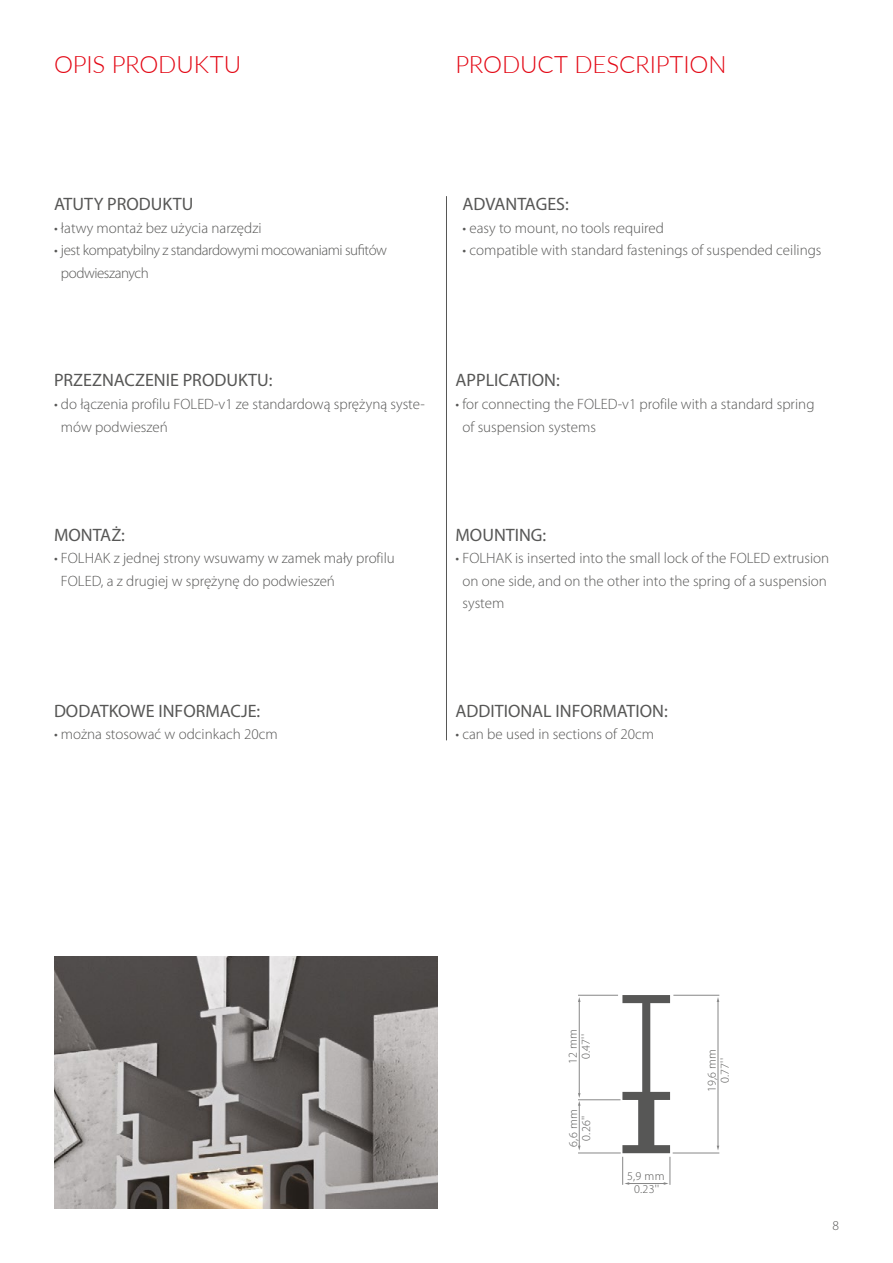
<style>
.page{position:relative;width:893px;height:1263px;background:#fff}
.page>*{position:absolute;margin:0;border:0;box-sizing:border-box;transform-origin:0 0}
.t1{font:300 24px "Lato";letter-spacing:-.005em;color:#e30613}
.t2{font:18px "Myriad Pro";color:#575756}
.t3{font:300 15px/22.5px "Myriad Pro";color:#575756}
.t4{font:300 15px/23px "Myriad Pro";letter-spacing:-.03em;color:#575756}
.t5{font:300 13.5px "Myriad Pro";color:#575756}
.t6{font:300 12px "Myriad Pro";letter-spacing:.02em;color:#575756}
</style>
<div class="page">
<img style="left:54px;top:957px;width:384px;height:252px">
<hr style="left:578px;top:1099px;width:42px;height:1px;background:#878787">
<hr style="left:673px;top:1153px;width:46px;height:1px;background:#878787">
<hr style="left:578px;top:1153px;width:43px;height:1px;background:#878787">
<hr style="left:718px;top:1001px;width:1px;height:145px;background:#878787">
<hr style="left:673px;top:995px;width:46px;height:1px;background:#878787">
<svg style="left:622px;top:995px;width:49px;height:190px"></svg>
<hr style="left:579px;top:1001px;width:1px;height:93px;background:#878787">
<hr style="left:579px;top:1105px;width:1px;height:41px;background:#878787">
<svg style="left:578px;top:1093px;width:3px;height:13px"></svg>
<hr style="left:578px;top:995px;width:40px;height:1px;background:#878787">
<hr style="left:446px;top:196px;width:1px;height:544px;background:#575756">
<h1 class="t1" style="left:54px;top:48px;width:189px">OPIS PRODUKTU</h1>
<h1 class="t1" style="left:455px;top:48px;width:273px">PRODUCT DESCRIPTION</h1>
<p class="t2" style="left:54px;top:192px;width:141px">ATUTY PRODUKTU</p>
<p class="t3" style="left:54px;top:216px;width:209px">• łatwy montaż bez użycia narzędzi</p>
<p class="t4" style="left:61px;top:239px;width:327px;text-indent:-7px">• jest kompatybilny z standardowymi mocowaniami sufitów podwieszanych</p>
<p class="t2" style="left:462px;top:192px;width:108px">ADVANTAGES:</p>
<p class="t3" style="left:462px;top:216px;width:203px">• easy to mount, no tools required</p>
<p class="t3" style="left:462px;top:239px;width:360px">• compatible with standard fastenings of suspended ceilings</p>
<p class="t2" style="left:54px;top:369px;width:220px">PRZEZNACZENIE PRODUKTU:</p>
<p class="t3" style="left:61px;top:393px;width:365px;text-indent:-7px">• do łączenia profilu FOLED-v1 ze standardową sprężyną syste&shy;mów podwieszeń</p>
<p class="t2" style="left:455px;top:369px;width:106px">APPLICATION:</p>
<p class="t3" style="left:462px;top:393px;width:353px;text-indent:-7px">• for connecting the FOLED-v1 profile with a standard spring of suspension systems</p>
<p class="t2" style="left:54px;top:523px;width:73px">MONTAŻ:</p>
<p class="t3" style="left:61px;top:547px;width:335px;text-indent:-7px">• FOLHAK z jednej strony wsuwamy w zamek mały profilu<br>FOLED, a z drugiej w sprężynę do podwieszeń</p>
<p class="t2" style="left:455px;top:523px;width:92px">MOUNTING:</p>
<p class="t3" style="left:462px;top:547px;width:368px;text-indent:-7px">• FOLHAK is inserted into the small lock of the FOLED extrusion on one side, and on the other into the spring of a suspension system</p>
<p class="t2" style="left:54px;top:699px;width:208px">DODATKOWE INFORMACJE:</p>
<p class="t3" style="left:54px;top:723px;width:225px">• można stosować w odcinkach 20cm</p>
<p class="t2" style="left:455px;top:699px;width:214px">ADDITIONAL INFORMATION:</p>
<p class="t3" style="left:455px;top:723px;width:200px">• can be used in sections of 20cm</p>
<p class="t6" style="left:566px;top:1064px;width:36px;rotate:-90deg">12 mm</p>
<p class="t6" style="left:579px;top:1059px;width:27px;rotate:-90deg">0.47''</p>
<p class="t6" style="left:566px;top:1147px;width:39px;rotate:-90deg">6,6 mm</p>
<p class="t6" style="left:580px;top:1140px;width:27px;rotate:-90deg">0.26''</p>
<p class="t6" style="left:627px;top:1169px;width:39px">5,9 mm</p>
<p class="t6" style="left:634px;top:1183px;width:27px">0.23''</p>
<p class="t6" style="left:705px;top:1092px;width:45px;rotate:-90deg">19,6 mm</p>
<p class="t6" style="left:718px;top:1083px;width:27px;rotate:-90deg">0.77''</p>
<p class="t5" style="left:832px;top:1218px;width:8px">8</p>
</div>
